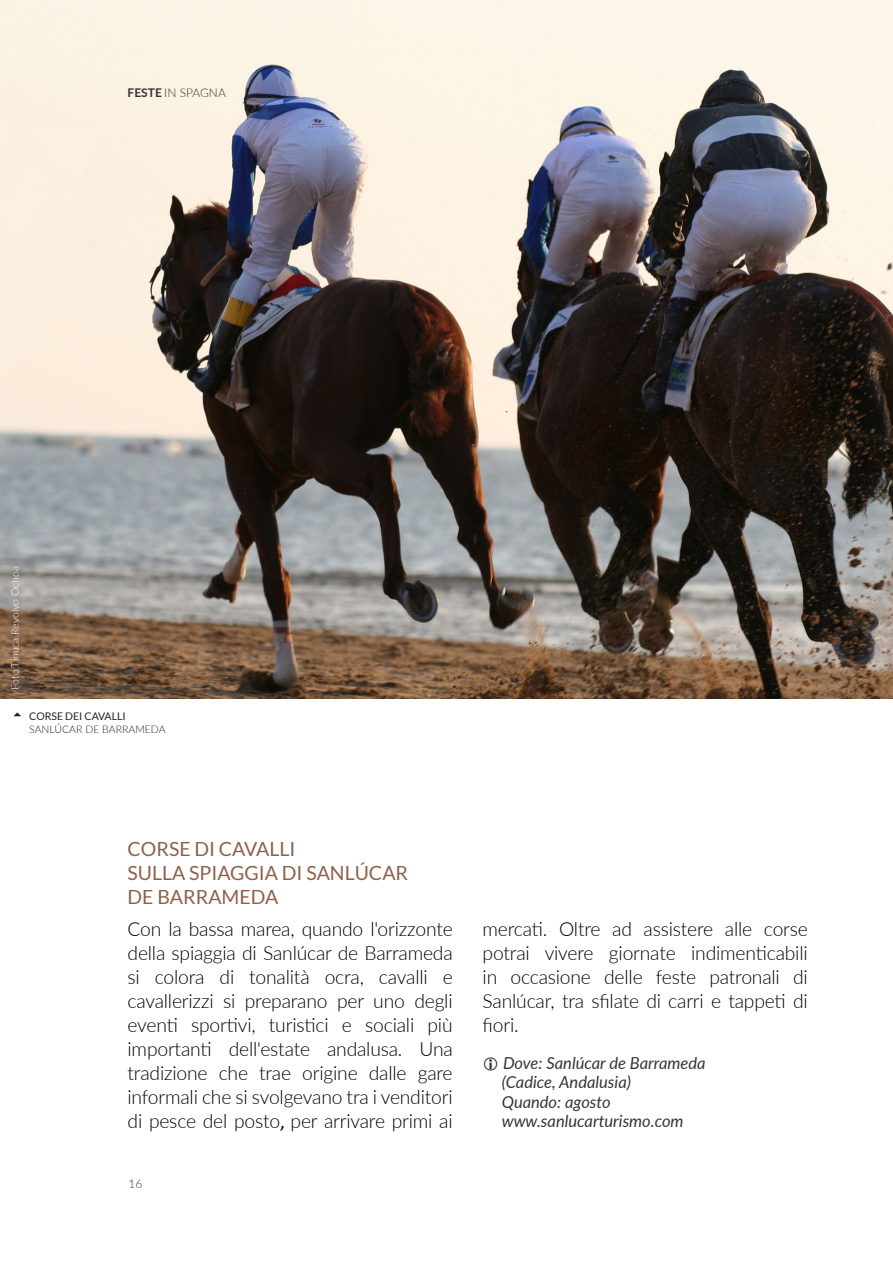
<style>
.page{position:relative;width:893px;height:1263px;background:#fff}
.page>*{position:absolute;margin:0;border:0;box-sizing:border-box;transform-origin:0 0}
.Body{font:300 19.5px/24px "Lato";letter-spacing:-.01em;color:#000;text-align:justify}
.t1{font:19.5px/24px "Lato";color:#8d614a}
.t2{font:italic 16.5px/19.5px "Lato";color:#353534}
.t3{font:300 12px "Lato";color:#353534}
.PIE_ARRIBA{font:300 10.5px "Lato";color:#fff}
.SUBPIE_ARRIBA{font:300 10.5px "Lato";color:#231f20}
.t4{font:10.5px "Lato";color:#231f20}
.s1{font-weight:700}
.s2{font-family:"Calibri";font-weight:400}
</style>
<div class="page">
<img style="left:0;top:0;width:893px;height:699px">
<p class="t3" style="left:128px;top:84px;width:100px"><span class="s1">FESTE</span> IN SPAGNA</p>
<p class="PIE_ARRIBA" style="left:8px;top:690px;width:125px;rotate:-90deg">Foto:Tinuca Revolvo Ochoa</p>
<p class="t4" style="left:29px;top:710px;width:98px">CORSE DEI CAVALLI</p>
<p class="SUBPIE_ARRIBA" style="left:29px;top:722px;width:138px">SANLÚCAR DE BARRAMEDA</p>
<h3 class="t1" style="left:128px;top:836px;width:282px">CORSE DI CAVALLI<br>SULLA SPIAGGIA DI SANLÚCAR<br>DE BARRAMEDA</h3>
<p class="Body" style="left:128px;top:916px;width:327px">Con la bassa marea, quando l'orizzonte della spiaggia di Sanlúcar de Barrameda si colora di tonalità ocra, cavalli e cavallerizzi si preparano per uno degli eventi sportivi, turistici e sociali più importanti dell'estate andalusa. Una tradizione che trae origine dalle gare informali che si svolgevano tra i venditori di pesce del posto<span class="s2">,</span> per arrivare primi ai</p>
<p class="Body" style="left:483px;top:916px;width:327px">mercati. Oltre ad assistere alle corse potrai vivere giornate indimenticabili in occasione delle feste patronali di Sanlúcar, tra sfilate di carri e tappeti di fiori.</p>
<p class="t2" style="left:502px;top:1052px;width:205px">Dove: Sanlúcar de Barrameda (Cadice, Andalusia)<br>Quando: agosto www.sanlucarturismo.com</p>
<p class="t3" style="left:128px;top:1175px;width:15px">16</p>
</div>
